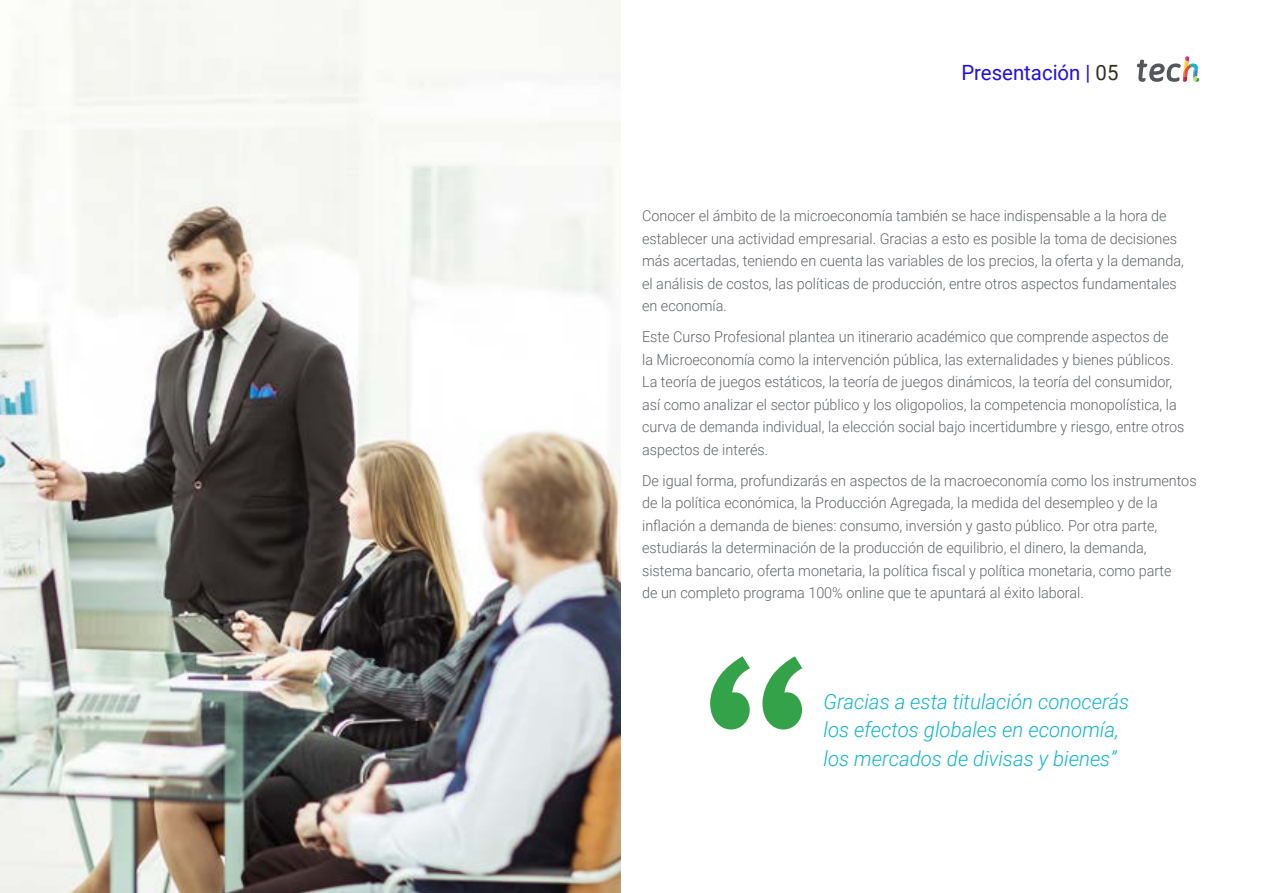
<style>
.page{position:relative;width:1263px;height:893px;background:#fff}
.page>*{position:absolute;margin:0;border:0;box-sizing:border-box;transform-origin:0 0}
.t1{font:italic 300 21px/28.5px "Roboto";color:#0fb6cf}
.t2{font:21px "Roboto";color:#1f0dec}
.t3{font:300 15px/22.5px "Roboto";color:#61646a;scale:.96 1}
.s1{color:#312e20}
</style>
<div class="page">
<svg style="left:710px;top:656px;width:92px;height:73px"></svg>
<img style="left:0;top:0;width:621px;height:893px">
<svg style="left:1137px;top:56px;width:62px;height:26px"></svg>
<h1 class="t2" style="left:961px;top:57px;width:159px">Presentación | <span class="s1">05</span></h1>
<p class="t3" style="left:642px;top:204px;width:566px">Conocer el ámbito de la microeconomía también se hace indispensable a la hora de establecer una actividad empresarial. Gracias a esto es posible la toma de decisiones más acertadas, teniendo en cuenta las variables de los precios, la oferta y la demanda, el análisis de costos, las políticas de producción, entre otros aspectos fundamentales en economía.</p>
<p class="t3" style="left:642px;top:325px;width:566px">Este Curso Profesional plantea un itinerario académico que comprende aspectos de<br>la Microeconomía como la intervención pública, las externalidades y bienes públicos.<br>La teoría de juegos estáticos, la teoría de juegos dinámicos, la teoría del consumidor, así como analizar el sector público y los oligopolios, la competencia monopolística, la curva de demanda individual, la elección social bajo incertidumbre y riesgo, entre otros aspectos de interés.</p>
<p class="t3" style="left:642px;top:469px;width:579px">De igual forma, profundizarás en aspectos de la macroeconomía como los instrumentos de la política económica, la Producción Agregada, la medida del desempleo y de la inflación a demanda de bienes: consumo, inversión y gasto público. Por otra parte, estudiarás la determinación de la producción de equilibrio, el dinero, la demanda, sistema bancario, oferta monetaria, la política fiscal y política monetaria, como parte<br>de un completo programa 100% online que te apuntará al éxito laboral.</p>
<h1 class="t1" style="left:823px;top:686px;width:307px">Gracias a esta titulación conocerás los efectos globales en economía, los mercados de divisas y bienes”</h1>
</div>
